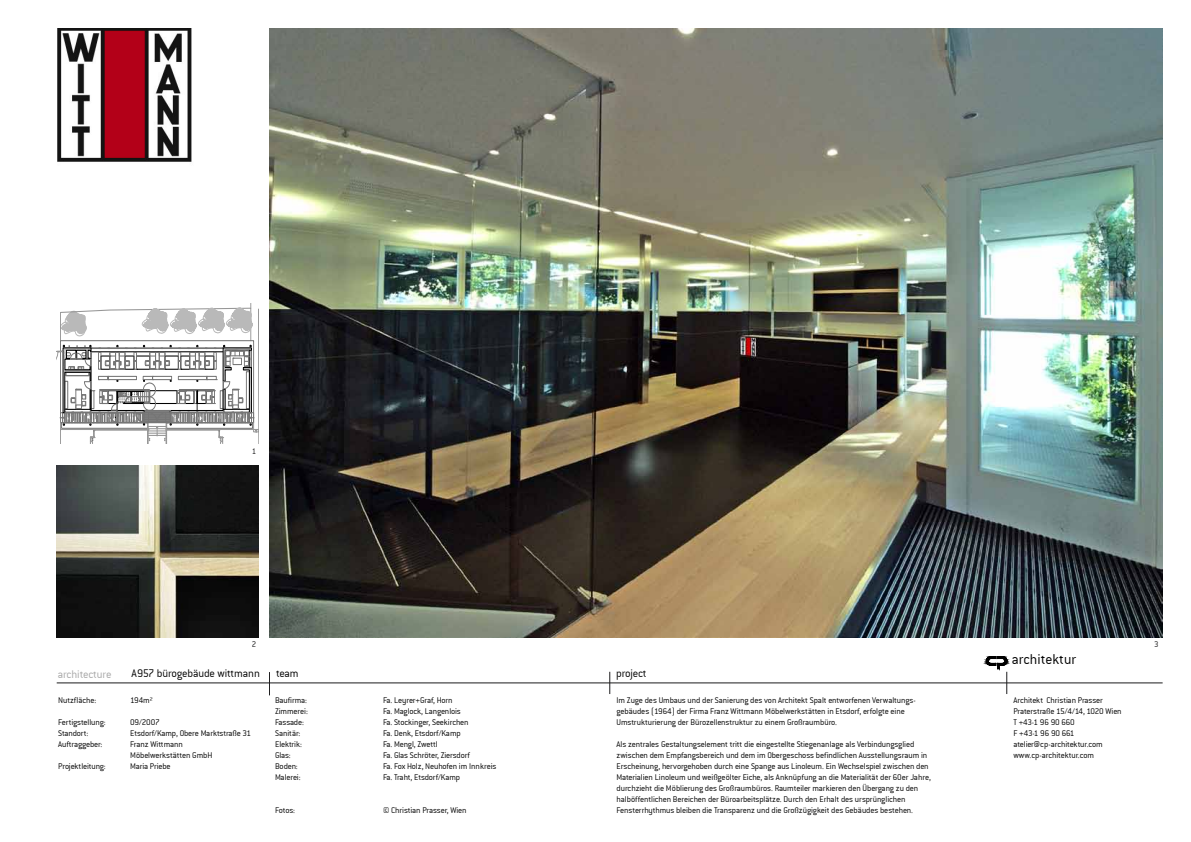
<style>
.page{position:relative;width:1191px;height:842px;background:#fff}
.page>*{position:absolute;margin:0;border:0;box-sizing:border-box;transform-origin:0 0}
.t1{font:15.4px "Conduit ITCTT Light";color:#000}
.t2{font:12px "Conduit ITCTT Light";letter-spacing:-.015em;color:#000}
.t3{font:12px "Conduit ITCTT Light";letter-spacing:-.01em;color:#a7a7a7}
.t4{font:9px/11px "Conduit ITCTT Light";letter-spacing:-.015em;color:#000}
.t5{font:9px "Conduit ITCTT Light";color:#1c1c1d}
</style>
<div class="page">
<svg style="left:609px;top:672px;width:1px;height:22px"></svg>
<svg style="left:269px;top:672px;width:1px;height:23px"></svg>
<svg style="left:982px;top:656px;width:95px;height:38px"></svg>
<img style="left:269px;top:28px;width:893px;height:610px">
<img style="left:57px;top:465px;width:201px;height:173px">
<svg style="left:57px;top:304px;width:202px;height:140px"></svg>
<hr style="left:57px;top:683px;width:1105px;height:1px;background:#1c1c1d">
<img style="left:57px;top:28px;width:135px;height:134px">
<p class="t5" style="left:252px;top:447px;width:6px">1</p>
<p class="t5" style="left:252px;top:639px;width:6px">2</p>
<p class="t5" style="left:1154px;top:639px;width:6px">3</p>
<h2 class="t3" style="left:58px;top:667px;width:55px">architecture</h2>
<h2 class="t2" style="left:132px;top:667px;width:130px">A957 bürogebäude wittmann</h2>
<h2 class="t2" style="left:616px;top:667px;width:32px">project</h2>
<p class="t4" style="left:58px;top:695px;width:39px">Nutzfläche:</p>
<p class="t4" style="left:130px;top:695px;width:24px">194m²</p>
<p class="t4" style="left:58px;top:717px;width:49px">Fertigstellung:</p>
<p class="t4" style="left:130px;top:717px;width:31px">09/2007</p>
<p class="t4" style="left:58px;top:728px;width:32px">Standort:</p>
<p class="t4" style="left:130px;top:728px;width:122px">Etsdorf/Kamp, Obere Marktstraße 31</p>
<p class="t4" style="left:58px;top:739px;width:45px">Auftraggeber:</p>
<p class="t4" style="left:130px;top:739px;width:84px">Franz Wittmann<br>Möbelwerkstätten GmbH</p>
<p class="t4" style="left:58px;top:761px;width:49px">Projektleitung:</p>
<p class="t4" style="left:130px;top:761px;width:42px">Maria Priebe</p>
<h2 class="t2" style="left:276px;top:667px;width:24px">team</h2>
<p class="t4" style="left:275px;top:695px;width:33px">Baufirma:</p>
<p class="t4" style="left:383px;top:695px;width:71px">Fa. Leyrer+Graf, Horn</p>
<p class="t4" style="left:275px;top:706px;width:34px">Zimmerei:</p>
<p class="t4" style="left:383px;top:706px;width:79px">Fa. Maglock, Langenlois</p>
<p class="t4" style="left:275px;top:717px;width:30px">Fassade:</p>
<p class="t4" style="left:383px;top:717px;width:87px">Fa. Stockinger, Seekirchen</p>
<p class="t4" style="left:275px;top:728px;width:27px">Sanitär:</p>
<p class="t4" style="left:383px;top:728px;width:79px">Fa. Denk, Etsdorf/Kamp</p>
<p class="t4" style="left:275px;top:739px;width:29px">Elektrik:</p>
<p class="t4" style="left:383px;top:739px;width:56px">Fa. Mengl, Zwettl</p>
<p class="t4" style="left:275px;top:750px;width:17px">Glas:</p>
<p class="t4" style="left:383px;top:750px;width:88px">Fa. Glas Schröter, Ziersdorf</p>
<p class="t4" style="left:275px;top:761px;width:24px">Boden:</p>
<p class="t4" style="left:383px;top:761px;width:115px">Fa. Fox Holz, Neuhofen im Innkreis</p>
<p class="t4" style="left:275px;top:772px;width:27px">Malerei:</p>
<p class="t4" style="left:383px;top:772px;width:79px">Fa. Traht, Etsdorf/Kamp</p>
<p class="t4" style="left:275px;top:805px;width:21px">Fotos:</p>
<p class="t4" style="left:383px;top:805px;width:85px">© Christian Prasser, Wien</p>
<p class="t4" style="left:616px;top:695px;width:301px">Im Zuge des Umbaus und der Sanierung des von Architekt Spalt entworfenen Verwaltungs&shy;gebäudes (1964) der Firma Franz Wittmann Möbelwerkstätten in Etsdorf, erfolgte eine<br>Umstrukturierung der Bürozellenstruktur zu einem Großraumbüro.</p>
<p class="t4" style="left:616px;top:739px;width:316px">Als zentrales Gestaltungselement tritt die eingestellte Stiegenanlage als Verbindungsglied zwischen dem Empfangsbereich und dem im Obergeschoss befindlichen Ausstellungsraum in Erscheinung, hervorgehoben durch eine Spange aus Linoleum. Ein Wechselspiel zwischen den Materialien Linoleum und weißgeölter Eiche, als Anknüpfung an die Materialität der 60er Jahre, durchzieht die Möblierung des Großraumbüros. Raumteiler markieren den Übergang zu den halböffentlichen Bereichen der Büroarbeitsplätze. Durch den Erhalt des ursprünglichen Fensterrhythmus bleiben die Transparenz und die Großzügigkeit des Gebäudes bestehen.</p>
<h1 class="t1" style="left:1011px;top:651px;width:66px">architektur</h1>
<p class="t4" style="left:1013px;top:695px;width:110px">Architekt Christian Prasser<br>Praterstraße 15/4/14, 1020 Wien<br>T +43-1 96 90 660<br>F +43-1 96 90 661 atelier@cp-architektur.com www.cp-architektur.com</p>
</div>
